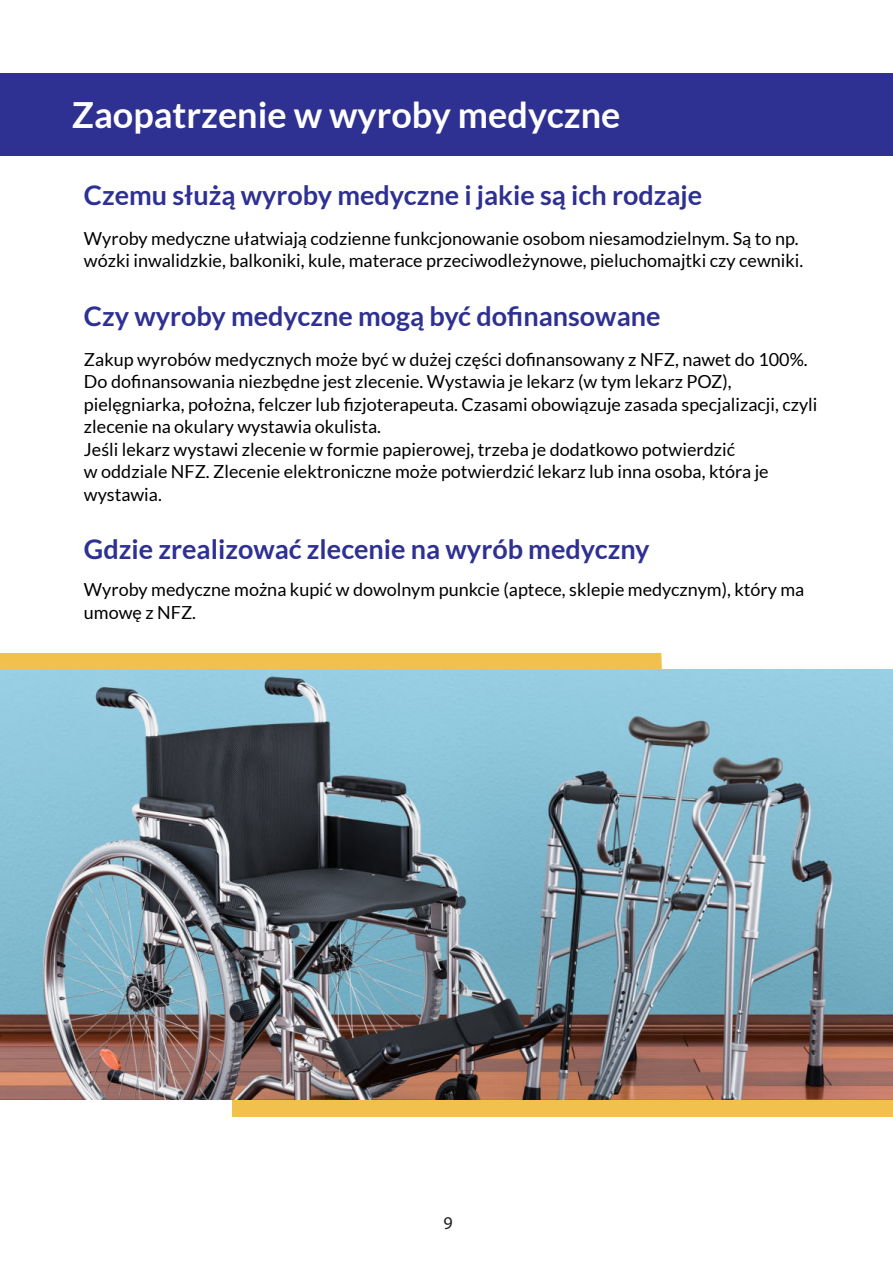
<style>
.page{position:relative;width:893px;height:1263px;background:#fff}
.page>*{position:absolute;margin:0;border:0;box-sizing:border-box;transform-origin:0 0}
.t1{font:700 36px "Lato";color:#fff}
.t2{font:700 27px "Lato";color:#2e3092}
.t3{font:18px/22.5px "Lato";color:#000001}
.t4{font:18px "Myriad Pro";color:#231f20}
</style>
<div class="page">
<div style="left:0;top:73px;width:892px;height:83px;background:#2e3092"></div>
<div style="left:233px;top:1099px;width:660px;height:18px;background:#f2c04c"></div>
<div style="left:0;top:653px;width:662px;height:17px;background:#f2c04c"></div>
<img style="left:0;top:670px;width:893px;height:429px">
<h1 class="t1" style="left:72px;top:95px;width:550px">Zaopatrzenie w wyroby medyczne</h1>
<h2 class="t2" style="left:84px;top:179px;width:620px">Czemu służą wyroby medyczne i jakie są ich rodzaje</h2>
<p class="t3" style="left:84px;top:227px;width:721px">Wyroby medyczne ułatwiają codzienne funkcjonowanie osobom niesamodzielnym. Są to np. wózki inwalidzkie, balkoniki, kule, materace przeciwodleżynowe, pieluchomajtki czy cewniki.</p>
<h2 class="t2" style="left:84px;top:301px;width:578px">Czy wyroby medyczne mogą być dofinansowane</h2>
<p class="t3" style="left:84px;top:348px;width:735px">Zakup wyrobów medycznych może być w dużej części dofinansowany z NFZ, nawet do 100%.<br>Do dofinansowania niezbędne jest zlecenie. Wystawia je lekarz (w tym lekarz POZ), pielęgniarka, położna, felczer lub fizjoterapeuta. Czasami obowiązuje zasada specjalizacji, czyli zlecenie na okulary wystawia okulista.<br>Jeśli lekarz wystawi zlecenie w formie papierowej, trzeba je dodatkowo potwierdzić<br>w oddziale NFZ. Zlecenie elektroniczne może potwierdzić lekarz lub inna osoba, która je wystawia.</p>
<h2 class="t2" style="left:84px;top:534px;width:567px">Gdzie zrealizować zlecenie na wyrób medyczny</h2>
<p class="t3" style="left:84px;top:578px;width:722px">Wyroby medyczne można kupić w dowolnym punkcie (aptece, sklepie medycznym), który ma umowę z NFZ.</p>
<p class="t4" style="left:444px;top:1212px;width:11px">9</p>
</div>
